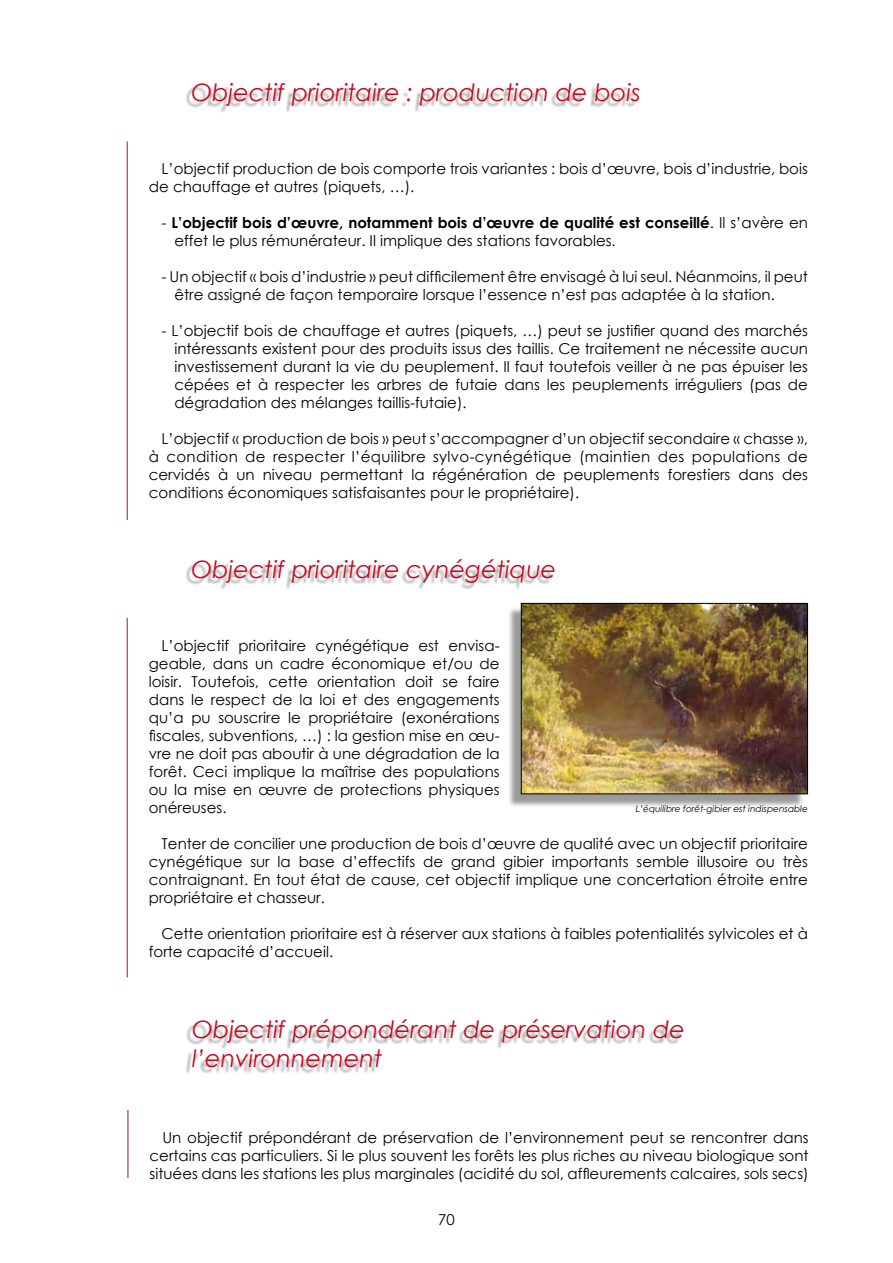
<style>
.page{position:relative;width:893px;height:1263px;background:#fff}
.page>*{position:absolute;margin:0;border:0;box-sizing:border-box;transform-origin:0 0}
.t1{font:italic 24px/28.8px "Century Gothic";color:#cc071e}
.t2{font:15px/18px "Century Gothic";color:#000;text-align:justify}
.t3{font:italic 9px "Century Gothic";color:#000}
.s1{font-weight:700}
</style>
<div class="page">
<div style="left:185px;top:84px;width:453px;height:29px;background:#000;opacity:.4"></div>
<hr style="left:127px;top:141px;width:1px;height:379px;background:#9a161d">
<div style="left:185px;top:561px;width:369px;height:30px;background:#000;opacity:.4"></div>
<hr style="left:127px;top:618px;width:1px;height:359px;background:#9a161d">
<div style="left:185px;top:1021px;width:497px;height:53px;background:#000;opacity:.4"></div>
<hr style="left:128px;top:1110px;width:1px;height:68px;background:#9a161d">
<div style="left:507px;top:606px;width:298px;height:202px;background:#000;opacity:.4"></div>
<img style="left:523px;top:605px;width:283px;height:187px">
<div style="left:521px;top:603px;width:287px;height:191px;border:1px solid #000"></div>
<h1 class="t1" style="left:191px;top:77px;width:451px">Objectif prioritaire : production de bois</h1>
<p class="t2" style="left:149px;top:160px;width:661px;text-indent:13px">L’objectif production de bois comporte trois variantes : bois d’œuvre, bois d’industrie, bois de chauffage et autres (piquets, …).</p>
<p class="t2" style="left:174px;top:214px;width:635px;text-indent:-13px">- <span class="s1">L’objectif bois d’œuvre, notamment bois d’œuvre de qualité est conseillé</span>. Il s’avère en effet le plus rémunérateur. Il implique des stations favorables.</p>
<p class="t2" style="left:174px;top:268px;width:635px;text-indent:-13px">- Un objectif « bois d’industrie » peut difficilement être envisagé à lui seul. Néanmoins, il peut être assigné de façon temporaire lorsque l’essence n’est pas adaptée à la station.</p>
<p class="t2" style="left:174px;top:322px;width:635px;text-indent:-13px">- L’objectif bois de chauffage et autres (piquets, …) peut se justifier quand des marchés intéressants existent pour des produits issus des taillis. Ce traitement ne nécessite aucun investissement durant la vie du peuplement. Il faut toutefois veiller à ne pas épuiser les cépées et à respecter les arbres de futaie dans les peuplements irréguliers (pas de dégradation des mélanges taillis-futaie).</p>
<p class="t2" style="left:149px;top:430px;width:661px;text-indent:13px">L’objectif « production de bois » peut s’accompagner d’un objectif secondaire « chasse », à condition de respecter l’équilibre sylvo-cynégétique (maintien des populations de cervidés à un niveau permettant la régénération de peuplements forestiers dans des conditions économiques satisfaisantes pour le propriétaire).</p>
<h1 class="t1" style="left:191px;top:555px;width:367px">Objectif prioritaire cynégétique</h1>
<p class="t2" style="left:149px;top:636px;width:352px;text-indent:13px">L’objectif prioritaire cynégétique est envisa&shy;geable, dans un cadre économique et/ou de loisir. Toutefois, cette orientation doit se faire dans le respect de la loi et des engagements qu’a pu souscrire le propriétaire (exonérations fiscales, subventions, …) : la gestion mise en œu&shy;vre ne doit pas aboutir à une dégradation de la forêt. Ceci implique la maîtrise des populations ou la mise en œuvre de protections physiques onéreuses.</p>
<p class="t2" style="left:149px;top:834px;width:661px;text-indent:13px">Tenter de concilier une production de bois d’œuvre de qualité avec un objectif prioritaire cynégétique sur la base d’effectifs de grand gibier importants semble illusoire ou très contraignant. En tout état de cause, cet objectif implique une concertation étroite entre propriétaire et chasseur.</p>
<p class="t2" style="left:149px;top:924px;width:661px;text-indent:13px">Cette orientation prioritaire est à réserver aux stations à faibles potentialités sylvicoles et à forte capacité d’accueil.</p>
<p class="t3" style="left:636px;top:803px;width:174px">L’équilibre forêt-gibier est indispensable</p>
<h1 class="t1" style="left:192px;top:1014px;width:495px">Objectif prépondérant de préservation de l’environnement</h1>
<p class="t2" style="left:150px;top:1128px;width:661px;text-indent:13px">Un objectif prépondérant de préservation de l’environnement peut se rencontrer dans certains cas particuliers. Si le plus souvent les forêts les plus riches au niveau biologique sont situées dans les stations les plus marginales (acidité du sol, affleurements calcaires, sols secs)</p>
<p class="t2" style="left:438px;top:1210px;width:18px">70</p>
</div>
